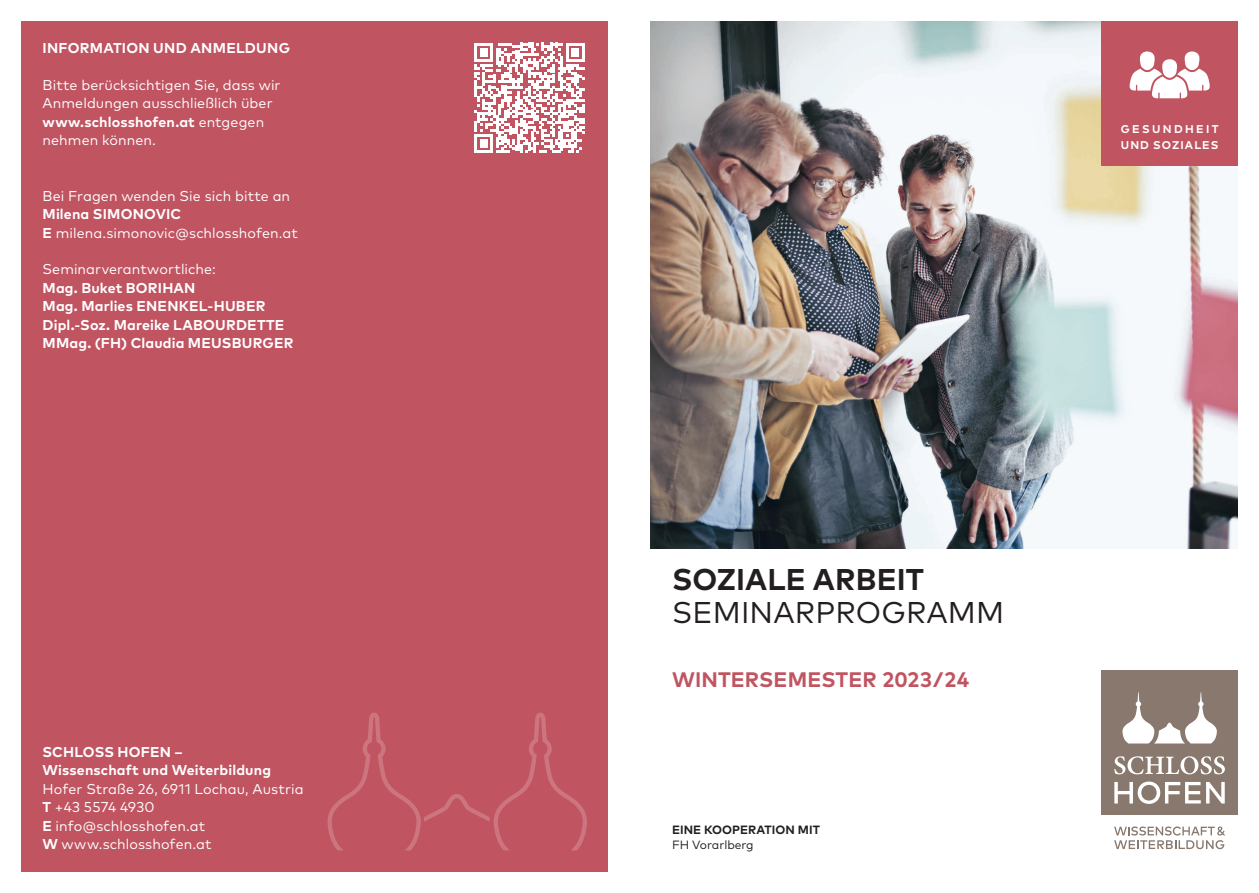
<style>
.page{position:relative;width:1259px;height:893px;background:#fff}
.page>*{position:absolute;margin:0;border:0;box-sizing:border-box;transform-origin:0 0}
.t1{font:30px "Mark Pro";letter-spacing:.005em;color:#231f20}
.t2{font:700 30px "Mark Pro";letter-spacing:.005em;color:#231f20}
.t3{font:700 21px "Mark Pro";letter-spacing:.005em;color:#c05461}
.t4{font:14.25px/18.5px "Mark Pro";letter-spacing:.005em;color:#fff}
.t5{font:700 14.25px/18.5px "Mark Pro";letter-spacing:.01em;color:#fff}
.t6{font:700 12px "Mark Pro";letter-spacing:.005em;color:#231f20}
.t7{font:12px "Mark Pro";color:#231f20}
.t8{font:700 11.25px/15.8px "Mark Pro";letter-spacing:.155em;color:#fff}
.s1{font-weight:400}
.s2{font-weight:700}
</style>
<div class="page">
<img style="left:651px;top:21px;width:586px;height:528px">
<div style="left:1101px;top:671px;width:136px;height:144px;background:#88786d"></div>
<svg style="left:1114px;top:756px;width:111px;height:18px"></svg>
<svg style="left:1114px;top:781px;width:86px;height:23px"></svg>
<svg style="left:1206px;top:782px;width:18px;height:21px"></svg>
<svg style="left:1122px;top:692px;width:94px;height:51px"></svg>
<svg style="left:1114px;top:826px;width:111px;height:23px"></svg>
<div style="left:1101px;top:21px;width:136px;height:145px;background:#c05461"></div>
<svg style="left:1129px;top:51px;width:81px;height:47px"></svg>
<div style="left:21px;top:21px;width:587px;height:851px;background:#c05461"></div>
<svg style="left:327px;top:713px;width:260px;height:137px"></svg>
<svg style="left:474px;top:43px;width:111px;height:110px"></svg>
<p class="t5" style="left:43px;top:37px;width:249px">INFORMATION UND ANMELDUNG</p>
<p class="t4" style="left:43px;top:74px;width:239px">Bitte berücksichtigen Sie, dass wir</p>
<p class="t4" style="left:43px;top:93px;width:232px">Anmeldungen ausschließlich über</p>
<p class="t5" style="left:43px;top:111px;width:223px">www.schlosshofen.at <span class="s1">entgegen</span></p>
<p class="t4" style="left:43px;top:130px;width:115px">nehmen können.</p>
<p class="t4" style="left:43px;top:185px;width:249px">Bei Fragen wenden Sie sich bitte an</p>
<p class="t4" style="left:43px;top:204px;width:257px"><span class="s2">Milena SIMONOVIC<br>E</span> milena.simonovic@schlosshofen.at</p>
<p class="t4" style="left:43px;top:259px;width:175px">Seminarverantwortliche:</p>
<p class="t5" style="left:43px;top:277px;width:154px">Mag. Buket BORIHAN</p>
<p class="t5" style="left:43px;top:296px;width:224px">Mag. Marlies ENENKEL-HUBER</p>
<p class="t5" style="left:43px;top:314px;width:243px">Dipl.-Soz. Mareike LABOURDETTE</p>
<p class="t5" style="left:43px;top:333px;width:252px">MMag. (FH) Claudia MEUSBURGER</p>
<p class="t5" style="left:43px;top:741px;width:230px">SCHLOSS HOFEN –<br>Wissenschaft und Weiterbildung</p>
<p class="t4" style="left:43px;top:778px;width:262px">Hofer Straße 26, 6911 Lochau, Austria</p>
<p class="t4" style="left:43px;top:797px;width:114px"><span class="s2">T</span> +43 5574 4930</p>
<p class="t4" style="left:43px;top:815px;width:171px"><span class="s2">E</span> info@schlosshofen.at<br><span class="s2">W</span> www.schlosshofen.at</p>
<p class="t8" style="left:1120px;top:120px;width:99px">GESUNDHEIT<br>UND SOZIALES</p>
<p class="t2" style="left:672px;top:556px;width:253px">SOZIALE ARBEIT</p>
<p class="t1" style="left:672px;top:590px;width:334px">SEMINARPROGRAMM</p>
<p class="t3" style="left:672px;top:664px;width:299px">WINTERSEMESTER 2023/24</p>
<p class="t6" style="left:672px;top:821px;width:149px">EINE KOOPERATION MIT</p>
<p class="t7" style="left:672px;top:836px;width:83px">FH Vorarlberg</p>
</div>
